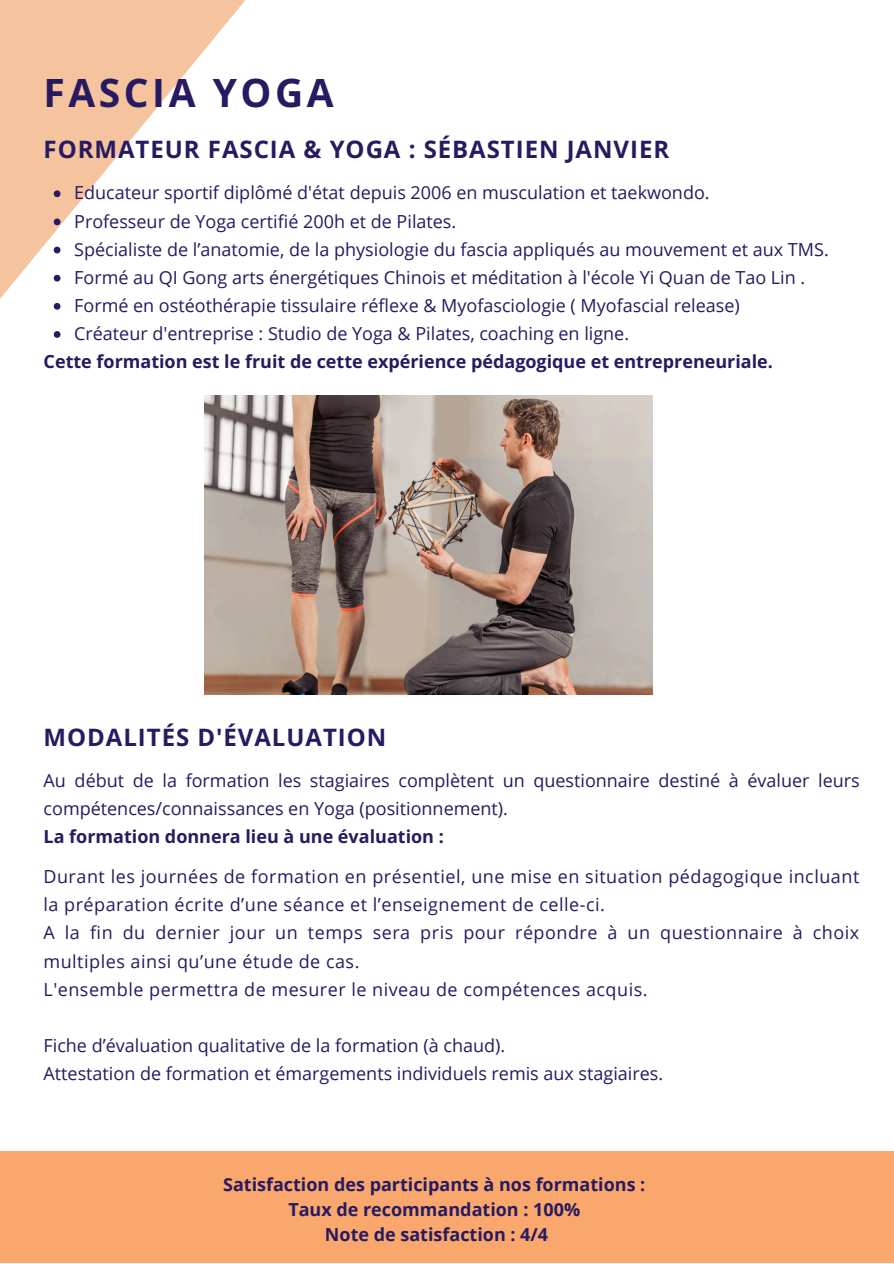
<style>
.page{position:relative;width:894px;height:1264px;background:#fff}
.page>*{position:absolute;margin:0;border:0;box-sizing:border-box;transform-origin:0 0}
.t1{font:700 39px "Open Sans";letter-spacing:.09em;color:#271a61}
.t2{font:700 24px "Open Sans";letter-spacing:.04em;color:#271a61}
.t3{font:18px/28.2px "Open Sans";color:#271a61}
.t4{font:18px/28.2px "Open Sans";letter-spacing:.03em;color:#271a61}
.t5{font:700 18px/24.8px "Open Sans";color:#271a61;text-align:center}
</style>
<div class="page">
<svg style="left:0;top:0;width:245px;height:336px"></svg>
<div style="left:0;top:1151px;width:893px;height:112px;background:#f9a76c"></div>
<img style="left:204px;top:396px;width:448px;height:298px">
<svg style="left:54px;top:190px;width:6px;height:7px"></svg>
<svg style="left:54px;top:218px;width:6px;height:7px"></svg>
<svg style="left:54px;top:247px;width:6px;height:6px"></svg>
<svg style="left:54px;top:275px;width:6px;height:6px"></svg>
<svg style="left:54px;top:303px;width:6px;height:7px"></svg>
<svg style="left:54px;top:331px;width:6px;height:7px"></svg>
<p class="t1" style="left:44px;top:65px;width:291px">FASCIA YOGA</p>
<h1 class="t2" style="left:44px;top:133px;width:627px">FORMATEUR FASCIA &amp; YOGA : SÉBASTIEN JANVIER</h1>
<p class="t3" style="left:74px;top:178px;width:636px">Educateur sportif diplômé d'état depuis 2006 en musculation et taekwondo.</p>
<p class="t3" style="left:74px;top:206px;width:383px">Professeur de Yoga certifié 200h et de Pilates.</p>
<p class="t3" style="left:74px;top:234px;width:755px">Spécialiste de l’anatomie, de la physiologie du fascia appliqués au mouvement et aux TMS.</p>
<p class="t3" style="left:74px;top:263px;width:732px">Formé au QI Gong arts énergétiques Chinois et méditation à l'école Yi Quan de Tao Lin .</p>
<p class="t3" style="left:74px;top:291px;width:666px">Formé en ostéothérapie tissulaire réflexe &amp; Myofasciologie ( Myofascial release)</p>
<p class="t3" style="left:74px;top:319px;width:556px">Créateur d'entreprise : Studio de Yoga &amp; Pilates, coaching en ligne.</p>
<h3 class="t5" style="left:44px;top:349px;width:730px">Cette formation est le fruit de cette expérience pédagogique et entrepreneuriale.</h3>
<p class="t2" style="left:44px;top:720px;width:344px">MODALITÉS D'ÉVALUATION</p>
<p class="t3" style="left:44px;top:765px;width:817px">Au début de la formation les stagiaires complètent un questionnaire destiné à évaluer leurs compétences/connaissances en Yoga (positionnement).</p>
<p class="t5" style="left:44px;top:823px;width:401px">La formation donnera lieu à une évaluation :</p>
<p class="t4" style="left:43px;top:862px;width:817px">Durant les journées de formation en présentiel, une mise en situation pédagogique incluant la préparation écrite d’une séance et l’enseignement de celle-ci.</p>
<h2 class="t4" style="left:43px;top:918px;width:817px">A la fin du dernier jour un temps sera pris pour répondre à un questionnaire à choix multiples ainsi qu’une étude de cas.</h2>
<p class="t4" style="left:43px;top:974px;width:605px">L'ensemble permettra de mesurer le niveau de compétences acquis.</p>
<p class="t3" style="left:43px;top:1030px;width:463px">Fiche d’évaluation qualitative de la formation (à chaud).</p>
<p class="t3" style="left:43px;top:1058px;width:621px">Attestation de formation et émargements individuels remis aux stagiaires.</p>
<h2 class="t5" style="left:223px;top:1172px;width:423px">Satisfaction des participants à nos formations :<br>Taux de recommandation : 100%<br>Note de satisfaction : 4/4</h2>
</div>
